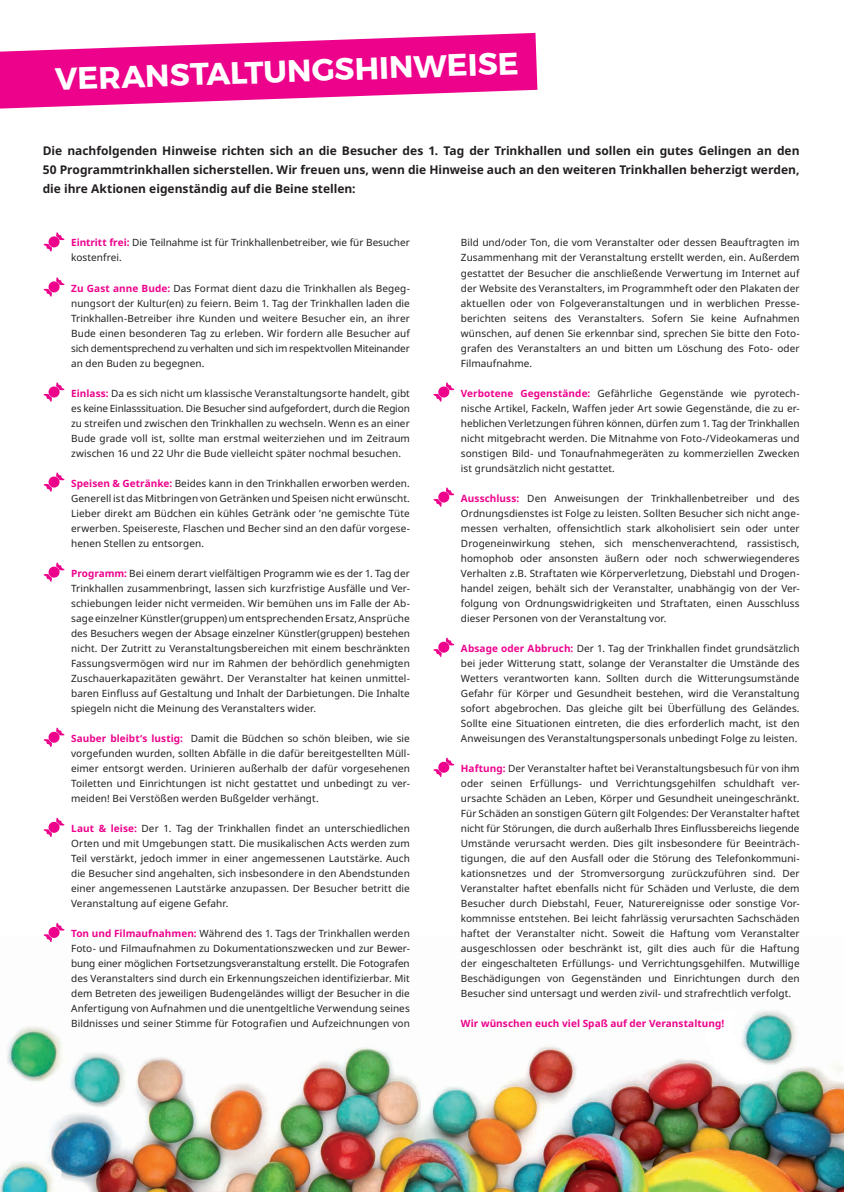
<style>
.page{position:relative;width:844px;height:1192px;background:#fff}
.page>*{position:absolute;margin:0;border:0;box-sizing:border-box;transform-origin:0 0}
.t1{font:700 31px "Montserrat";color:#fff}
.t2{font:700 12px/19px "Noto Sans";letter-spacing:-.005em;color:#231f20;text-align:justify}
.t3{font:10px/15px "Noto Sans";letter-spacing:.005em;color:#231f20;text-align:justify}
.t4{font:700 10px "Noto Sans";letter-spacing:.005em;color:#ed028c}
.s1{font-weight:700;color:#ed028c}
</style>
<div class="page">
<img style="left:0;top:1010px;width:844px;height:181px">
<svg style="left:0;top:33px;width:537px;height:76px;fill:#ed028c"></svg>
<svg style="left:43px;top:232px;width:22px;height:65px"></svg>
<svg style="left:43px;top:382px;width:22px;height:20px"></svg>
<svg style="left:43px;top:472px;width:22px;height:20px"></svg>
<svg style="left:43px;top:562px;width:22px;height:20px"></svg>
<svg style="left:43px;top:727px;width:22px;height:20px"></svg>
<svg style="left:43px;top:817px;width:22px;height:20px"></svg>
<svg style="left:43px;top:922px;width:22px;height:20px"></svg>
<svg style="left:433px;top:382px;width:22px;height:20px"></svg>
<svg style="left:433px;top:487px;width:22px;height:20px"></svg>
<svg style="left:433px;top:637px;width:22px;height:20px"></svg>
<svg style="left:433px;top:757px;width:22px;height:20px"></svg>
<h1 class="t1" style="left:54px;top:60px;width:465px;rotate:-2deg">VERANSTALTUNGSHINWEISE</h1>
<p class="t2" style="left:43px;top:141px;width:758px">Die nachfolgenden Hinweise richten sich an die Besucher des 1. Tag der Trinkhallen und sollen ein gutes Gelingen an den 50 Programmtrinkhallen sicherstellen. Wir freuen uns, wenn die Hinweise auch an den weiteren Trinkhallen beherzigt werden, die ihre Aktionen eigenständig auf die Beine stellen:</p>
<p class="t3" style="left:71px;top:235px;width:340px"><span class="s1">Eintritt frei:</span> Die Teilnahme ist für Trinkhallenbetreiber, wie für Besucher kostenfrei.</p>
<p class="t3" style="left:71px;top:280px;width:340px"><span class="s1">Zu Gast anne Bude:</span> Das Format dient dazu die Trinkhallen als Begeg&shy;nungsort der Kultur(en) zu feiern. Beim 1. Tag der Trinkhallen laden die Trinkhallen-Betreiber ihre Kunden und weitere Besucher ein, an ihrer Bude einen besonderen Tag zu erleben. Wir fordern alle Besucher auf sich dementsprechend zu verhalten und sich im respektvollen Miteinander an den Buden zu begegnen.</p>
<p class="t3" style="left:71px;top:385px;width:340px"><span class="s1">Einlass:</span> Da es sich nicht um klassische Veranstaltungsorte handelt, gibt es keine Einlasssituation. Die Besucher sind aufgefordert, durch die Region zu streifen und zwischen den Trinkhallen zu wechseln. Wenn es an einer Bude grade voll ist, sollte man erstmal weiterziehen und im Zeitraum zwischen 16 und 22 Uhr die Bude vielleicht später nochmal besuchen.</p>
<p class="t3" style="left:71px;top:475px;width:340px"><span class="s1">Speisen &amp; Getränke:</span> Beides kann in den Trinkhallen erworben werden.<br>Generell ist das Mitbringen von Getränken und Speisen nicht erwünscht.<br>Lieber direkt am Büdchen ein kühles Getränk oder ’ne gemischte Tüte erwerben. Speisereste, Flaschen und Becher sind an den dafür vorgese&shy;henen Stellen zu entsorgen.</p>
<p class="t3" style="left:71px;top:565px;width:340px"><span class="s1">Programm:</span> Bei einem derart vielfältigen Programm wie es der 1. Tag der Trinkhallen zusammenbringt, lassen sich kurzfristige Ausfälle und Ver&shy;schiebungen leider nicht vermeiden. Wir bemühen uns im Falle der Ab&shy;sage einzelner Künstler(gruppen) um entsprechenden Ersatz, Ansprüche des Besuchers wegen der Absage einzelner Künstler(gruppen) bestehen nicht. Der Zutritt zu Veranstaltungsbereichen mit einem beschränkten Fassungsvermögen wird nur im Rahmen der behördlich genehmigten Zuschauerkapazitäten gewährt. Der Veranstalter hat keinen unmittel&shy;baren Einfluss auf Gestaltung und Inhalt der Darbietungen. Die Inhalte spiegeln nicht die Meinung des Veranstalters wider.</p>
<p class="t3" style="left:71px;top:730px;width:340px"><span class="s1">Sauber bleibt‘s lustig:</span> Damit die Büdchen so schön bleiben, wie sie vorgefunden wurden, sollten Abfälle in die dafür bereitgestellten Müll&shy;eimer entsorgt werden. Urinieren außerhalb der dafür vorgesehenen Toiletten und Einrichtungen ist nicht gestattet und unbedingt zu ver&shy;meiden! Bei Verstößen werden Bußgelder verhängt.</p>
<p class="t3" style="left:71px;top:820px;width:340px"><span class="s1">Laut &amp; leise:</span> Der 1. Tag der Trinkhallen findet an unterschiedlichen Orten und mit Umgebungen statt. Die musikalischen Acts werden zum Teil verstärkt, jedoch immer in einer angemessenen Lautstärke. Auch die Besucher sind angehalten, sich insbesondere in den Abendstunden einer angemessenen Lautstärke anzupassen. Der Besucher betritt die Veranstaltung auf eigene Gefahr.</p>
<p class="t3" style="left:71px;top:925px;width:340px"><span class="s1">Ton und Filmaufnahmen:</span> Während des 1. Tags der Trinkhallen werden Foto- und Filmaufnahmen zu Dokumentationszwecken und zur Bewer&shy;bung einer möglichen Fortsetzungsveranstaltung erstellt. Die Fotografen des Veranstalters sind durch ein Erkennungszeichen identifizierbar. Mit dem Betreten des jeweiligen Budengeländes willigt der Besucher in die Anfertigung von Aufnahmen und die unentgeltliche Verwendung seines Bildnisses und seiner Stimme für Fotografien und Aufzeichnungen von</p>
<p class="t3" style="left:461px;top:235px;width:340px">Bild und/oder Ton, die vom Veranstalter oder dessen Beauftragten im Zusammenhang mit der Veranstaltung erstellt werden, ein. Außerdem gestattet der Besucher die anschließende Verwertung im Internet auf der Website des Veranstalters, im Programmheft oder den Plakaten der aktuellen oder von Folgeveranstaltungen und in werblichen Presse&shy;berichten seitens des Veranstalters. Sofern Sie keine Aufnahmen wünschen, auf denen Sie erkennbar sind, sprechen Sie bitte den Foto&shy;grafen des Veranstalters an und bitten um Löschung des Foto- oder Filmaufnahme.</p>
<p class="t3" style="left:461px;top:385px;width:340px"><span class="s1">Verbotene Gegenstände:</span> Gefährliche Gegenstände wie pyrotech&shy;nische Artikel, Fackeln, Waffen jeder Art sowie Gegenstände, die zu er&shy;heblichen Verletzungen führen können, dürfen zum 1. Tag der Trinkhallen nicht mitgebracht werden. Die Mitnahme von Foto-/Videokameras und sonstigen Bild- und Tonaufnahmegeräten zu kommerziellen Zwecken ist grundsätzlich nicht gestattet.</p>
<p class="t3" style="left:461px;top:490px;width:340px"><span class="s1">Ausschluss:</span> Den Anweisungen der Trinkhallenbetreiber und des Ordnungsdienstes ist Folge zu leisten. Sollten Besucher sich nicht ange&shy;messen verhalten, offensichtlich stark alkoholisiert sein oder unter Drogeneinwirkung stehen, sich menschenverachtend, rassistisch, homophob oder ansonsten äußern oder noch schwerwiegenderes Verhalten z.B. Straftaten wie Körperverletzung, Diebstahl und Drogen&shy;handel zeigen, behält sich der Veranstalter, unabhängig von der Ver&shy;folgung von Ordnungswidrigkeiten und Straftaten, einen Ausschluss dieser Personen von der Veranstaltung vor.</p>
<p class="t3" style="left:461px;top:640px;width:340px"><span class="s1">Absage oder Abbruch:</span> Der 1. Tag der Trinkhallen findet grundsätzlich bei jeder Witterung statt, solange der Veranstalter die Umstände des Wetters verantworten kann. Sollten durch die Witterungsumstände Gefahr für Körper und Gesundheit bestehen, wird die Veranstaltung sofort abgebrochen. Das gleiche gilt bei Überfüllung des Geländes.<br>Sollte eine Situationen eintreten, die dies erforderlich macht, ist den Anweisungen des Veranstaltungspersonals unbedingt Folge zu leisten.</p>
<p class="t3" style="left:461px;top:760px;width:340px"><span class="s1">Haftung:</span> Der Veranstalter haftet bei Veranstaltungsbesuch für von ihm oder seinen Erfüllungs- und Verrichtungsgehilfen schuldhaft ver&shy;ursachte Schäden an Leben, Körper und Gesundheit uneingeschränkt.<br>Für Schäden an sonstigen Gütern gilt Folgendes: Der Veranstalter haftet nicht für Störungen, die durch außerhalb Ihres Einflussbereichs liegende Umstände verursacht werden. Dies gilt insbesondere für Beeinträch&shy;tigungen, die auf den Ausfall oder die Störung des Telefonkommuni&shy;kationsnetzes und der Stromversorgung zurückzuführen sind. Der Veranstalter haftet ebenfalls nicht für Schäden und Verluste, die dem Besucher durch Diebstahl, Feuer, Naturereignisse oder sonstige Vor&shy;kommnisse entstehen. Bei leicht fahrlässig verursachten Sachschäden haftet der Veranstalter nicht. Soweit die Haftung vom Veranstalter ausgeschlossen oder beschränkt ist, gilt dies auch für die Haftung der eingeschalteten Erfüllungs- und Verrichtungsgehilfen. Mutwillige Beschädigungen von Gegenständen und Einrichtungen durch den Besucher sind untersagt und werden zivil- und strafrechtlich verfolgt.</p>
<p class="t4" style="left:461px;top:1016px;width:265px">Wir wünschen euch viel Spaß auf der Veranstaltung!</p>
</div>
